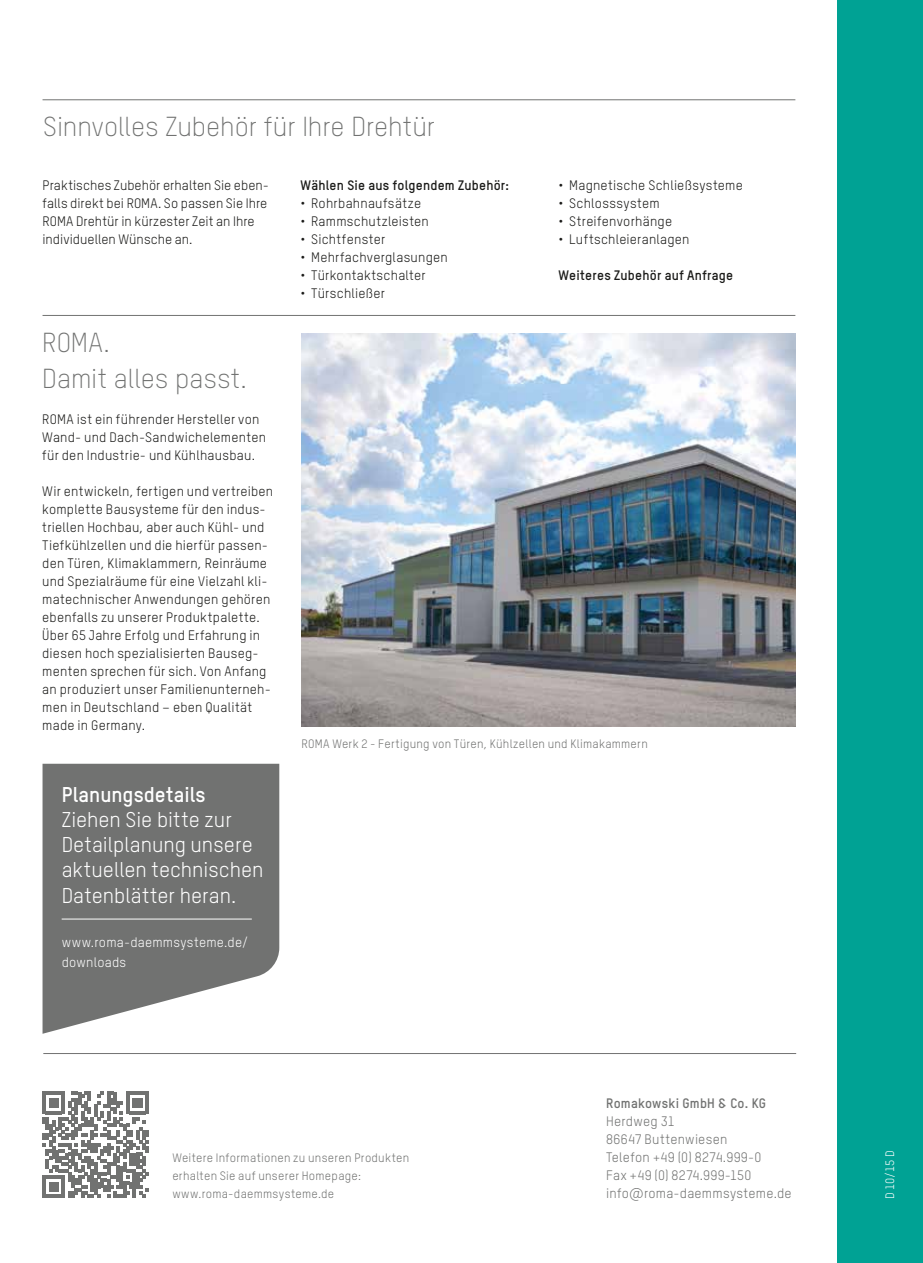
<style>
.page{position:relative;width:923px;height:1263px;background:#fff}
.page>*{position:absolute;margin:0;border:0;box-sizing:border-box;transform-origin:0 0}
.t1{font:300 27px/36px "TSTARPRO";color:#717271}
.t2{font:21px/25.2px "TSTARPRO";color:#fff}
.t3{font:700 21px "TSTARPRO";color:#fff}
.t4{font:13.5px/18px "TSTARPRO";letter-spacing:.015em;color:#1a1a18}
.t5{font:13.5px/18px "TSTARPRO";letter-spacing:.02em;color:#717271}
.t6{font:700 13.5px "TSTARPRO";letter-spacing:.015em;color:#1a1a18}
.t7{font:13.5px/19.8px "TSTARPRO";letter-spacing:.015em;color:#fff}
.t8{font:700 13.5px "TSTARPRO";letter-spacing:.015em;color:#717271}
.t9{font:12px/18px "TSTARPRO";letter-spacing:.02em;color:#717271}
.t10{font:12px "TSTARPRO";color:#fff}
</style>
<div class="page">
<div style="left:838px;top:0;width:85px;height:1263px;background:#00a294"></div>
<hr style="left:43px;top:1053px;width:753px;height:1px;background:#717271">
<svg style="left:43px;top:1091px;width:106px;height:107px"></svg>
<hr style="left:43px;top:99px;width:752px;height:1px;background:#717271">
<hr style="left:43px;top:315px;width:752px;height:1px;background:#717271">
<img style="left:301px;top:334px;width:495px;height:393px">
<svg style="left:43px;top:764px;width:236px;height:270px;background:#828382"></svg>
<hr style="left:62px;top:919px;width:190px;height:1px;background:#fff">
<h1 class="t1" style="left:43px;top:107px;width:393px">Sinnvolles Zubehör für Ihre Drehtür</h1>
<p class="t4" style="left:43px;top:175px;width:228px">Praktisches Zubehör erhalten Sie eben&shy;falls direkt bei ROMA. So passen Sie Ihre ROMA Drehtür in kürzester Zeit an Ihre individuellen Wünsche an.</p>
<p class="t6" style="left:300px;top:176px;width:210px">Wählen Sie aus folgendem Zubehör:</p>
<p class="t4" style="left:300px;top:193px;width:122px">• Rohrbahnaufsätze</p>
<p class="t4" style="left:300px;top:211px;width:130px">• Rammschutzleisten</p>
<p class="t4" style="left:300px;top:229px;width:86px">• Sichtfenster</p>
<p class="t4" style="left:300px;top:247px;width:149px">• Mehrfachverglasungen</p>
<p class="t4" style="left:300px;top:265px;width:127px">• Türkontaktschalter</p>
<p class="t4" style="left:300px;top:283px;width:86px">• Türschließer</p>
<h1 class="t1" style="left:42px;top:323px;width:206px">ROMA.<br>Damit alles passt.</h1>
<p class="t4" style="left:42px;top:409px;width:225px">ROMA ist ein führender Hersteller von<br>Wand- und Dach-Sandwichelementen für den Industrie- und Kühlhausbau.</p>
<p class="t4" style="left:42px;top:481px;width:232px">Wir entwickeln, fertigen und vertreiben komplette Bausysteme für den indus&shy;triellen Hochbau, aber auch Kühl- und Tiefkühlzellen und die hierfür passen&shy;den Türen, Klimaklammern, Reinräume und Spezialräume für eine Vielzahl kli&shy;matechnischer Anwendungen gehören ebenfalls zu unserer Produktpalette.<br>Über 65 Jahre Erfolg und Erfahrung in diesen hoch spezialisierten Bauseg&shy;menten sprechen für sich. Von Anfang an produziert unser Familienunterneh&shy;men in Deutschland – eben Qualität made in Germany.</p>
<p class="t4" style="left:558px;top:175px;width:186px">• Magnetische Schließsysteme</p>
<p class="t4" style="left:558px;top:193px;width:103px">• Schlosssystem</p>
<p class="t4" style="left:558px;top:211px;width:115px">• Streifenvorhänge</p>
<p class="t4" style="left:558px;top:229px;width:132px">• Luftschleieranlagen</p>
<p class="t6" style="left:558px;top:266px;width:176px">Weiteres Zubehör auf Anfrage</p>
<h2 class="t3" style="left:62px;top:780px;width:145px">Planungsdetails</h2>
<h2 class="t2" style="left:62px;top:806px;width:203px">Ziehen Sie bitte zur<br>Detailplanung unsere aktuellen technischen<br>Datenblätter heran.</h2>
<p class="t7" style="left:62px;top:932px;width:188px">www.roma-daemmsysteme.de/ downloads</p>
<p class="t9" style="left:301px;top:734px;width:348px">ROMA Werk 2 - Fertigung von Türen, Kühlzellen und Klimakammern</p>
<p class="t9" style="left:172px;top:1148px;width:238px">Weitere Informationen zu unseren Produkten erhalten Sie auf unserer Homepage: www.roma-daemmsysteme.de</p>
<p class="t8" style="left:606px;top:1094px;width:161px">Romakowski GmbH &amp; Co. KG</p>
<p class="t5" style="left:606px;top:1111px;width:187px">Herdweg 31<br>86647 Buttenwiesen<br>Telefon +49 (0) 8274.999-0<br>Fax +49 (0) 8274.999-150 info@roma-daemmsysteme.de</p>
<p class="t10" style="left:882px;top:1199px;width:50px;rotate:-90deg">D 10/15 D</p>
</div>
